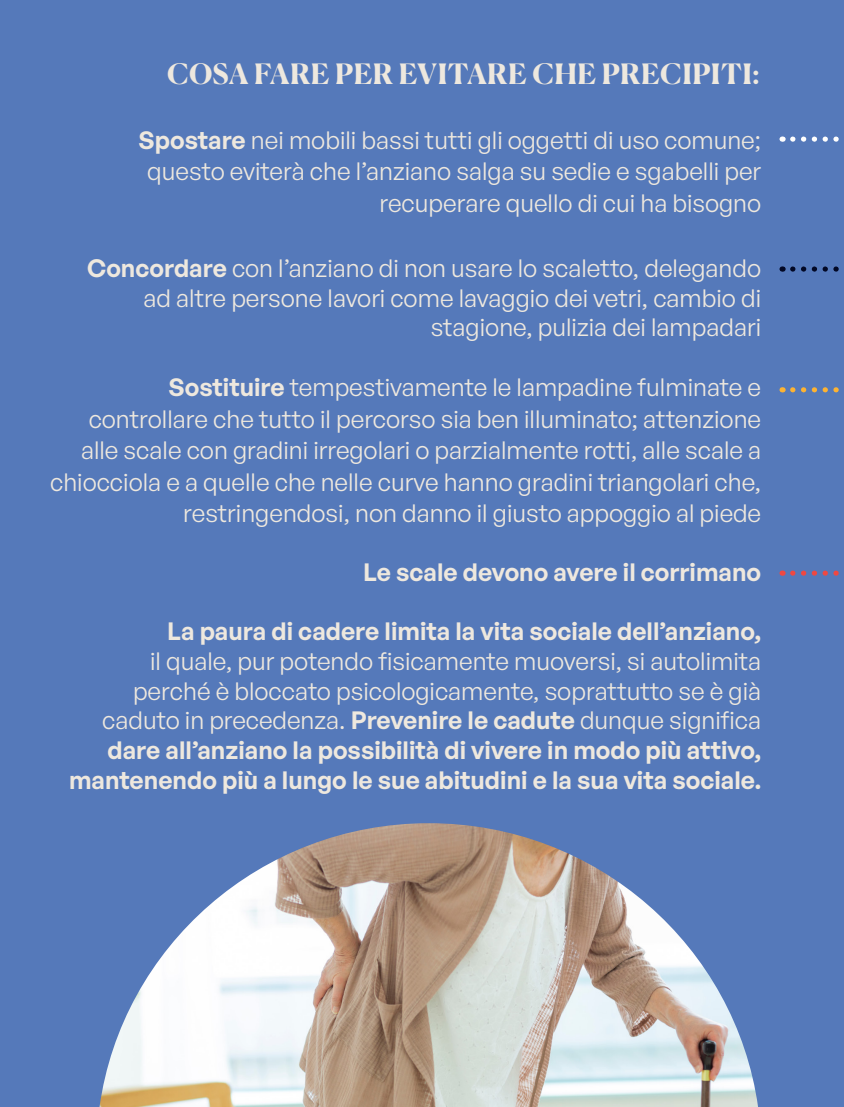
<style>
.page{position:relative;width:844px;height:1107px;background:#fff}
.page>*{position:absolute;margin:0;border:0;box-sizing:border-box;transform-origin:0 0}
.t1{font:700 28px "Canela";letter-spacing:.02em;color:#eee8de}
.t2{font:24.5px/31.5px "General Sans";color:#eee8de;text-align:right}
.t3{font:600 24.5px "General Sans";color:#eee8de}
.s1{font-weight:600}
</style>
<div class="page">
<div style="left:0;top:0;width:843px;height:1106px;background:#5579ba"></div>
<img style="left:99px;top:823px;width:658px;height:283px">
<svg style="left:792px;top:136px;width:52px;height:6px"></svg>
<svg style="left:792px;top:266px;width:52px;height:5px"></svg>
<svg style="left:792px;top:387px;width:52px;height:5px"></svg>
<svg style="left:792px;top:570px;width:52px;height:5px"></svg>
<p class="t1" style="left:167px;top:52px;width:593px">COSA FARE PER EVITARE CHE PRECIPITI:</p>
<p class="t2" style="left:139px;top:124px;width:624px"><span class="s1">Spostare</span> nei mobili bassi tutti gli oggetti di uso comune; questo eviterà che l’anziano salga su sedie e sgabelli per recuperare quello di cui ha bisogno</p>
<p class="t2" style="left:87px;top:252px;width:675px;line-height:29.8px"><span class="s1">Concordare</span> con l’anziano di non usare lo scaletto, delegando ad altre persone lavori come lavaggio dei vetri, cambio di stagione, pulizia dei lampadari</p>
<p class="t2" style="left:50px;top:371px;width:712px"><span class="s1">Sostituire</span> tempestivamente le lampadine fulminate e controllare che tutto il percorso sia ben illuminato; attenzione alle scale con gradini irregolari o parzialmente rotti, alle scale a chiocciola e a quelle che nelle curve hanno gradini triangolari che, restringendosi, non danno il giusto appoggio al piede</p>
<p class="t3" style="left:363px;top:556px;width:399px">Le scale devono avere il corrimano</p>
<p class="t3" style="left:167px;top:615px;width:595px">La paura di cadere limita la vita sociale dell’anziano,</p>
<p class="t2" style="left:69px;top:645px;width:693px;line-height:29.8px">il quale, pur potendo fisicamente muoversi, si autolimita perché è bloccato psicologicamente, soprattutto se è già caduto in precedenza. <span class="s1">Prevenire le cadute</span> dunque significa <span class="s1">dare all’anziano la possibilità di vivere in modo più attivo, mantenendo più a lungo le sue abitudini e la sua vita sociale.</span></p>
</div>
